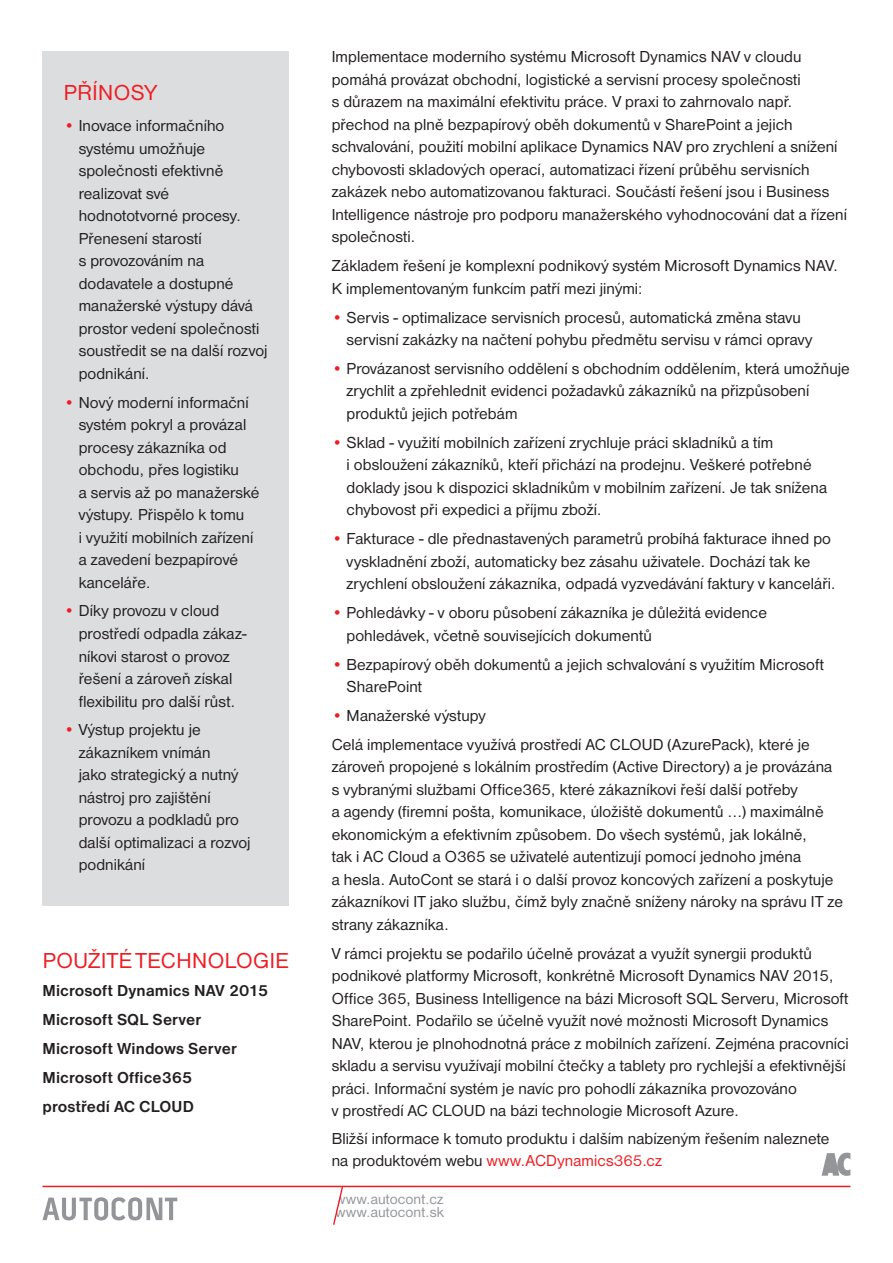
<style>
.page{position:relative;width:893px;height:1263px;background:#fff}
.page>*{position:absolute;margin:0;border:0;box-sizing:border-box;transform-origin:0 0}
.t1{font:22.5px "Nimbus Sans DOT";letter-spacing:.015em;color:#ee1d23}
.t2{font:16.5px/22.5px "Nimbus Sans DOT";letter-spacing:.005em;color:#231f20}
.t3{font:700 16.5px/28.8px "Nimbus Sans DOT";letter-spacing:.005em;color:#231f20}
.t4{font:15px/13.5px "Nimbus Sans DOT";letter-spacing:.01em;color:#939598}
.s1{color:#ee1d23}
</style>
<div class="page">
<svg style="left:43px;top:1197px;width:134px;height:23px"></svg>
<svg style="left:822px;top:1152px;width:28px;height:24px"></svg>
<svg style="left:332px;top:1187px;width:11px;height:38px"></svg>
<hr style="left:43px;top:1186px;width:807px;height:1px;background:#ee1d23">
<div style="left:43px;top:51px;width:246px;height:855px;background:#dcdddf"></div>
<h1 class="t1" style="left:64px;top:80px;width:95px">PŘÍNOSY</h1>
<p class="t2" style="left:79px;top:115px;width:190px;text-indent:-15px"><span class="s1">•</span> Inovace informačního systému umožňuje společnosti efektivně realizovat své hodnototvorné procesy.<br>Přenesení starostí<br>s provozováním na dodavatele a dostupné manažerské výstupy dává prostor vedení společnosti soustředit se na další rozvoj podnikání.</p>
<p class="t2" style="left:79px;top:391px;width:182px;text-indent:-15px"><span class="s1">•</span> Nový moderní informační systém pokryl a provázal procesy zákazníka od obchodu, přes logistiku<br>a servis až po manažerské výstupy. Přispělo k tomu<br>i využití mobilních zařízení a zavedení bezpapírové kanceláře.</p>
<p class="t2" style="left:79px;top:600px;width:169px;text-indent:-15px"><span class="s1">•</span> Díky provozu v cloud prostředí odpadla zákaz&shy;níkovi starost o provoz řešení a zároveň získal flexibilitu pro další růst.</p>
<p class="t2" style="left:79px;top:719px;width:173px;text-indent:-15px"><span class="s1">•</span> Výstup projektu je zákazníkem vnímán<br>jako strategický a nutný nástroj pro zajištění provozu a podkladů pro další optimalizaci a rozvoj podnikání</p>
<h1 class="t1" style="left:43px;top:947px;width:27px">Použit</h1>
<h1 class="t1" style="left:119px;top:947px;width:132px">é technologie</h1>
<p class="t3" style="left:43px;top:977px;width:227px">Microsoft Dynamics NAV 2015<br>Microsoft SQL Server<br>Microsoft Windows Server<br>Microsoft Office365<br>prostředí AC CLOUD</p>
<p class="t2" style="left:332px;top:46px;width:517px">Implementace moderního systému Microsoft Dynamics NAV v cloudu pomáhá provázat obchodní, logistické a servisní procesy společnosti<br>s důrazem na maximální efektivitu práce. V praxi to zahrnovalo např. přechod na plně bezpapírový oběh dokumentů v SharePoint a jejich schvalování, použití mobilní aplikace Dynamics NAV pro zrychlení a snížení chybovosti skladových operací, automatizaci řízení průběhu servisních zakázek nebo automatizovanou fakturaci. Součástí řešení jsou i Business Intelligence nástroje pro podporu manažerského vyhodnocování dat a řízení společnosti.</p>
<p class="t2" style="left:332px;top:255px;width:508px">Základem řešení je komplexní podnikový systém Microsoft Dynamics NAV.<br>K implementovaným funkcím patří mezi jinými:</p>
<p class="t2" style="left:347px;top:306px;width:467px;text-indent:-15px"><span class="s1">•</span> Servis - optimalizace servisních procesů, automatická změna stavu servisní zakázky na načtení pohybu předmětu servisu v rámci opravy</p>
<p class="t2" style="left:347px;top:357px;width:505px;text-indent:-15px"><span class="s1">•</span> Provázanost servisního oddělení s obchodním oddělením, která umožňuje zrychlit a zpřehlednit evidenci požadavků zákazníků na přizpůsobení produktů jejich potřebám</p>
<p class="t2" style="left:347px;top:431px;width:482px;text-indent:-15px"><span class="s1">•</span> Sklad - využití mobilních zařízení zrychluje práci skladníků a tím<br>i obsloužení zákazníků, kteří přichází na prodejnu. Veškeré potřebné doklady jsou k dispozici skladníkům v mobilním zařízení. Je tak snížena chybovost při expedici a příjmu zboží.</p>
<p class="t2" style="left:347px;top:528px;width:491px;text-indent:-15px"><span class="s1">•</span> Fakturace - dle přednastavených parametrů probíhá fakturace ihned po vyskladnění zboží, automaticky bez zásahu uživatele. Dochází tak ke zrychlení obsloužení zákazníka, odpadá vyzvedávání faktury v kanceláři.</p>
<p class="t2" style="left:347px;top:602px;width:422px;text-indent:-15px"><span class="s1">•</span> Pohledávky - v oboru působení zákazníka je důležitá evidence pohledávek, včetně souvisejících dokumentů</p>
<p class="t2" style="left:347px;top:653px;width:479px;text-indent:-15px"><span class="s1">•</span> Bezpapírový oběh dokumentů a jejich schvalování s využitím Microsoft<br>SharePoint</p>
<p class="t2" style="left:332px;top:701px;width:480px;line-height:28.8px"><span class="s1">•</span> Manažerské výstupy<br>Celá implementace využívá prostředí AC CLOUD (AzurePack), které je</p>
<p class="t2" style="left:332px;top:756px;width:513px">zároveň propojené s lokálním prostředím (Active Directory) a je provázána s vybranými službami Office365, které zákazníkovi řeší další potřeby<br>a agendy (firemní pošta, komunikace, úložiště dokumentů …) maximálně ekonomickým a efektivním způsobem. Do všech systémů, jak lokálně,<br>tak i AC Cloud a O365 se uživatelé autentizují pomocí jednoho jména<br>a hesla. AutoCont se stará i o další provoz koncových zařízení a poskytuje zákazníkovi IT jako službu, čímž byly značně sníženy nároky na správu IT ze strany zákazníka.</p>
<p class="t2" style="left:332px;top:942px;width:519px">V rámci projektu se podařilo účelně provázat a využít synergii produktů podnikové platformy Microsoft, konkrétně Microsoft Dynamics NAV 2015, Office 365, Business Intelligence na bázi Microsoft SQL Serveru, Microsoft SharePoint. Podařilo se účelně využít nové možnosti Microsoft Dynamics NAV, kterou je plnohodnotná práce z mobilních zařízení. Zejména pracovníci skladu a servisu využívají mobilní čtečky a tablety pro rychlejší a efektivnější práci. Informační systém je navíc pro pohodlí zákazníka provozováno<br>v prostředí AC CLOUD na bázi technologie Microsoft Azure.</p>
<p class="t2" style="left:332px;top:1127px;width:499px">Bližší informace k tomuto produktu i dalším nabízeným řešením naleznete na produktovém webu <span class="s1">www.ACDynamics365.cz</span></p>
<p class="t4" style="left:335px;top:1192px;width:110px">www.autocont.cz www.autocont.sk</p>
</div>
